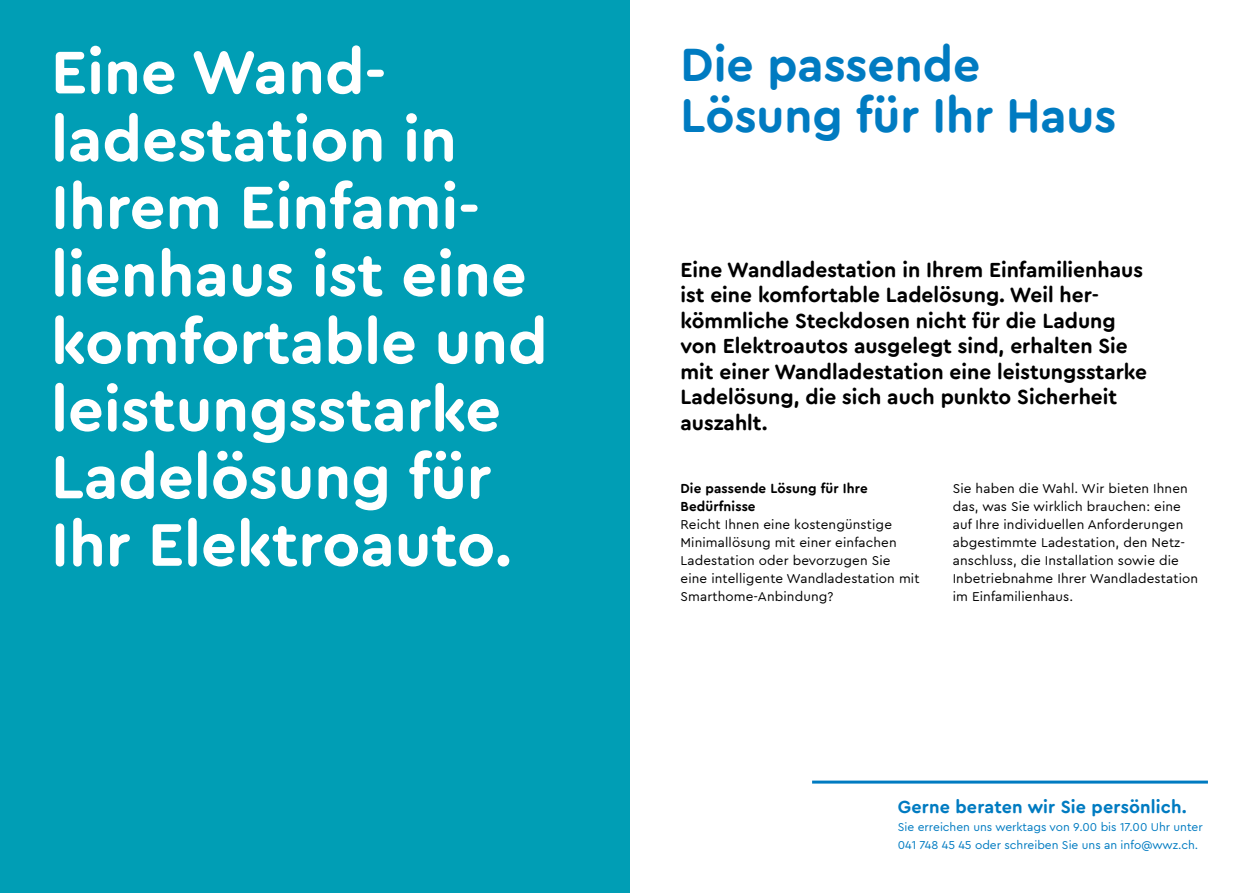
<style>
.page{position:relative;width:1259px;height:893px;background:#fff}
.page>*{position:absolute;margin:0;border:0;box-sizing:border-box;transform-origin:0 0}
.t1{font:700 63px/67.5px "Cera Round Pro";color:#fff}
.t2{font:700 48px/51px "Cera Round Pro";color:#007bc1}
.t3{font:700 21px/25.5px "Cera Round Pro";color:#000}
.t4{font:700 18px "Cera Round Pro";letter-spacing:.01em;color:#007bc1}
.t5{font:13.5px/18px "Cera Round Pro";letter-spacing:.01em;color:#000}
.t6{font:700 13.5px/18px "Cera Round Pro";letter-spacing:.01em;color:#000}
.t7{font:12px/18px "Cera Round Pro";color:#007bc1}
</style>
<div class="page">
<div style="left:0;top:0;width:629px;height:893px;background:#009eb5"></div>
<hr style="left:812px;top:781px;width:396px;height:3px;background:#007bc1">
<h1 class="t1" style="left:51px;top:35px;width:498px">Eine Wand&shy;ladestation in<br>Ihrem Einfami&shy;lienhaus ist eine komfortable und leistungsstarke<br>Ladelösung für<br>Ihr Elektroauto.</h1>
<h2 class="t2" style="left:680px;top:37px;width:437px">Die passende<br>Lösung für Ihr Haus</h2>
<p class="t3" style="left:680px;top:256px;width:468px">Eine Wandladestation in Ihrem Einfamilienhaus ist eine komfortable Ladelösung. Weil her&shy;kömmliche Steckdosen nicht für die Ladung von Elektroautos ausgelegt sind, erhalten Sie mit einer Wandladestation eine leistungsstarke Ladelösung, die sich auch punkto Sicherheit auszahlt.</p>
<p class="t5" style="left:952px;top:478px;width:247px">Sie haben die Wahl. Wir bieten Ihnen das, was Sie wirklich brauchen: eine auf Ihre individuellen Anforderungen abgestimmte Ladestation, den Netz&shy;anschluss, die Installation sowie die Inbetriebnahme Ihrer Wandladestation im Einfamilienhaus.</p>
<p class="t6" style="left:680px;top:478px;width:189px">Die passende Lösung für Ihre<br>Bedürfnisse</p>
<p class="t5" style="left:680px;top:514px;width:240px">Reicht Ihnen eine kostengünstige Minimallösung mit einer einfachen Ladestation oder bevorzugen Sie eine intelligente Wandladestation mit Smarthome-Anbindung?</p>
<h3 class="t4" style="left:898px;top:794px;width:290px">Gerne beraten wir Sie persönlich.</h3>
<p class="t7" style="left:898px;top:817px;width:306px">Sie erreichen uns werktags von 9.00 bis 17.00 Uhr unter<br>041 748 45 45 oder schreiben Sie uns an info@wwz.ch.</p>
</div>
